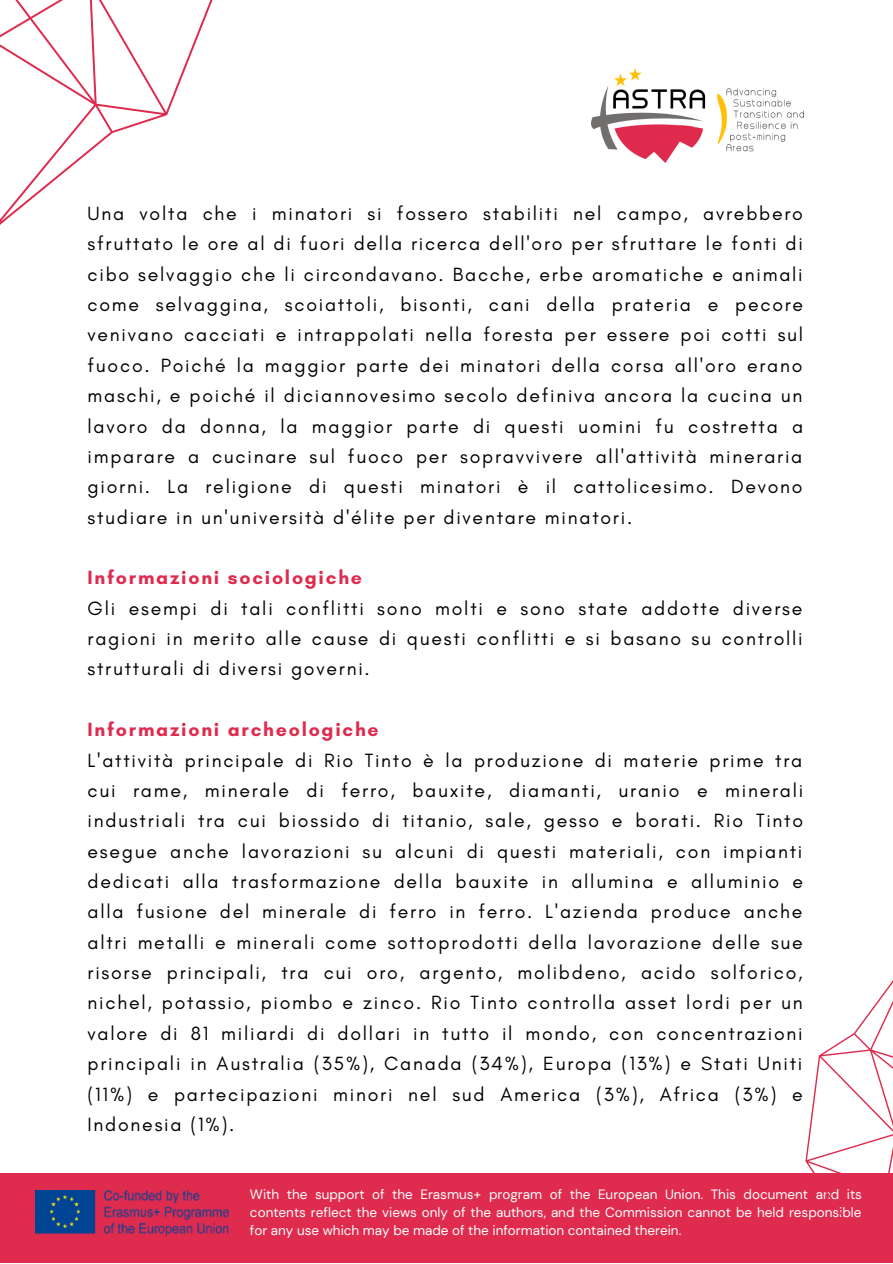
<style>
.page{position:relative;width:893px;height:1264px;background:#fff}
.page>*{position:absolute;margin:0;border:0;box-sizing:border-box;transform-origin:0 0}
.t1{font:19.5px/30.3px "Glacial Indifference";letter-spacing:.09em;color:#000;text-align:justify}
.t2{font:700 19.5px "Glacial Indifference";letter-spacing:.09em;color:#de2b4e}
.t3{font:13.5px/18px "DM Sans";color:#fff;text-align:justify}
</style>
<div class="page">
<div style="left:0;top:1173px;width:892px;height:89px;background:#de2b4e"></div>
<img style="left:591px;top:68px;width:212px;height:95px">
<img style="left:36px;top:1190px;width:192px;height:45px">
<svg style="left:0;top:0;width:213px;height:225px"></svg>
<svg style="left:805px;top:981px;width:87px;height:192px"></svg>
<p class="t1" style="left:88px;top:198px;width:717px">Una volta che i minatori si fossero stabiliti nel campo, avrebbero sfruttato le ore al di fuori della ricerca dell'oro per sfruttare le fonti di cibo selvaggio che li circondavano. Bacche, erbe aromatiche e animali come selvaggina, scoiattoli, bisonti, cani della prateria e pecore venivano cacciati e intrappolati nella foresta per essere poi cotti sul fuoco. Poiché la maggior parte dei minatori della corsa all'oro erano maschi, e poiché il diciannovesimo secolo definiva ancora la cucina un lavoro da donna, la maggior parte di questi uomini fu costretta a imparare a cucinare sul fuoco per sopravvivere all'attività mineraria giorni. La religione di questi minatori è il cattolicesimo. Devono studiare in un'università d'élite per diventare minatori.</p>
<p class="t2" style="left:88px;top:566px;width:276px">Informazioni sociologiche</p>
<p class="t1" style="left:88px;top:592px;width:716px">Gli esempi di tali conflitti sono molti e sono state addotte diverse ragioni in merito alle cause di questi conflitti e si basano su controlli strutturali di diversi governi.</p>
<p class="t2" style="left:88px;top:717px;width:293px">Informazioni archeologiche</p>
<p class="t1" style="left:88px;top:744px;width:717px">L'attività principale di Rio Tinto è la produzione di materie prime tra cui rame, minerale di ferro, bauxite, diamanti, uranio e minerali industriali tra cui biossido di titanio, sale, gesso e borati. Rio Tinto esegue anche lavorazioni su alcuni di questi materiali, con impianti dedicati alla trasformazione della bauxite in allumina e alluminio e alla fusione del minerale di ferro in ferro. L'azienda produce anche altri metalli e minerali come sottoprodotti della lavorazione delle sue risorse principali, tra cui oro, argento, molibdeno, acido solforico, nichel, potassio, piombo e zinco. Rio Tinto controlla asset lordi per un valore di 81 miliardi di dollari in tutto il mondo, con concentrazioni principali in Australia (35%), Canada (34%), Europa (13%) e Stati Uniti (11%) e partecipazioni minori nel sud America (3%), Africa (3%) e Indonesia (1%).</p>
<p class="t3" style="left:250px;top:1185px;width:613px">With the support of the Erasmus+ program of the European Union. This document and its contents reflect the views only of the authors, and the Commission cannot be held responsible for any use which may be made of the information contained therein.</p>
</div>
